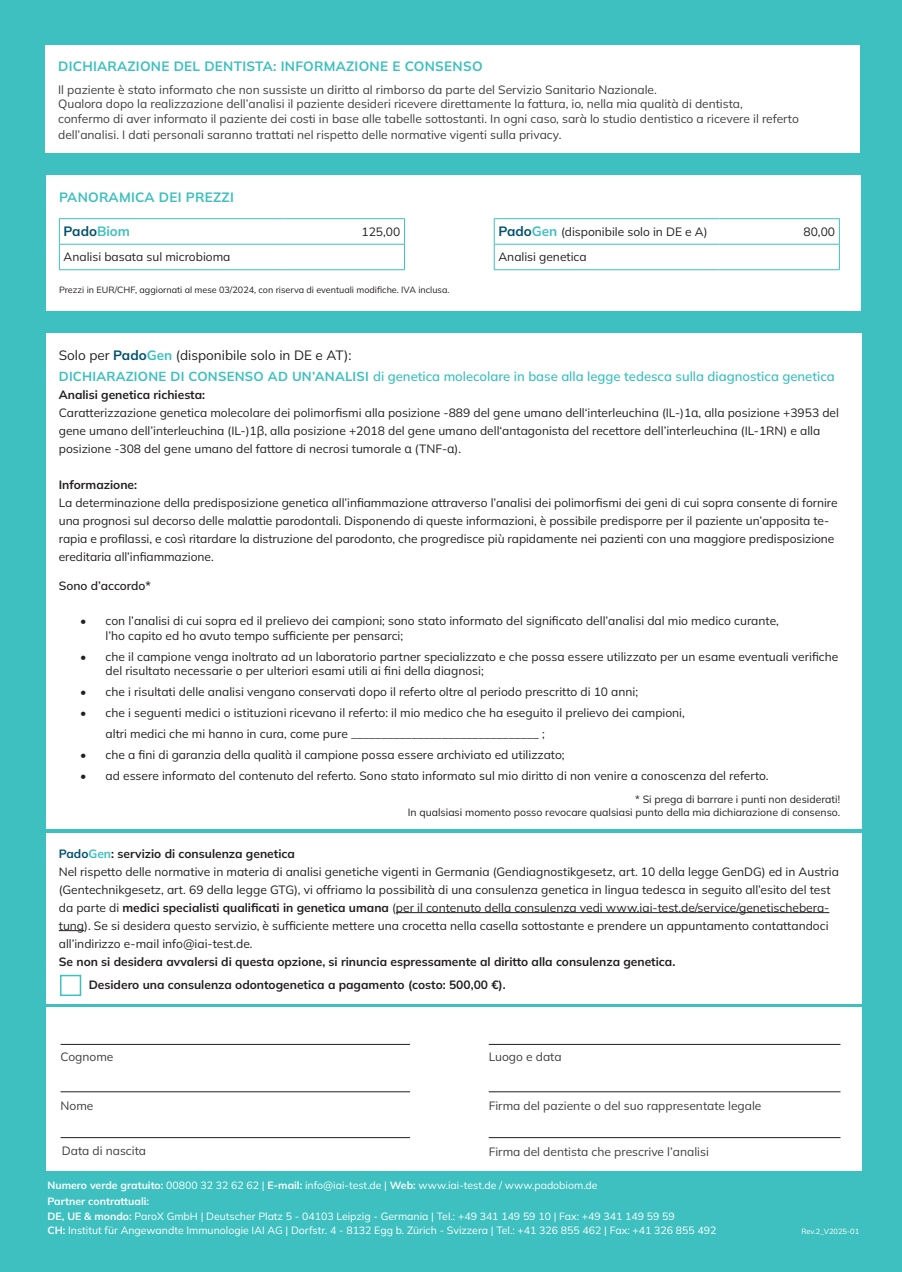
<style>
.page{position:relative;width:902px;height:1272px;background:#fff}
.page>*{position:absolute;margin:0;border:0;box-sizing:border-box;transform-origin:0 0}
.t1{font:700 13.5px "Mulish";letter-spacing:.02em;color:#3dc0bf}
.t2{font:13.5px "Mulish";color:#231f20}
.t3{font:700 13.5px "Mulish";color:#00516d}
.t4{font:600 13.05px "Mulish";color:#3dc0bf}
.t5{font:12px/18px "Mulish";color:#231f20}
.t6{font:12px/14.4px "Mulish";color:#3e3e3f}
.t7{font:700 12px/23.4px "Mulish";color:#231f20}
.t8{font:600 12px "Mulish";color:#231f20}
.t9{font:10.5px/16.5px "Mulish";color:#fff}
.t10{font:10.5px/12.6px "Mulish";color:#231f20;text-align:right}
.t11{font:9px "Mulish";color:#231f20}
.t12{font:7.5px "Mulish";color:#fff}
.s1{color:#3dc0bf}
.s2{font-weight:700;font-size:13.5px;color:#00516d}
.s3{font-weight:700;font-size:13.5px;color:#3dc0bf}
.s4{font-weight:700;color:#00516d}
.s5{font-weight:700;color:#3dc0bf}
.s6{font-weight:700}
.s7{font-family:"Open Sans"}
</style>
<div class="page">
<div style="left:0;top:0;width:901px;height:1271px;background:#3dc0bf"></div>
<div style="left:45px;top:45px;width:815px;height:108px;background:#fff"></div>
<div style="left:46px;top:1006px;width:815px;height:164px;background:#fff"></div>
<hr style="left:488px;top:1044px;width:352px;height:1px;background:#231f20">
<hr style="left:488px;top:1137px;width:352px;height:1px;background:#231f20">
<hr style="left:488px;top:1091px;width:352px;height:1px;background:#231f20">
<hr style="left:61px;top:1044px;width:349px;height:1px;background:#231f20">
<hr style="left:61px;top:1091px;width:349px;height:1px;background:#231f20">
<hr style="left:61px;top:1137px;width:349px;height:1px;background:#231f20">
<div style="left:46px;top:333px;width:815px;height:496px;background:#fff"></div>
<div style="left:46px;top:832px;width:815px;height:171px;background:#fff"></div>
<hr style="left:396px;top:912px;width:433px;height:1px;background:#231f20">
<svg style="left:59px;top:930px;width:25px;height:1px"></svg>
<div style="left:60px;top:974px;width:21px;height:22px;background:#fff;border:2px solid #3dc0bf"></div>
<div style="left:46px;top:176px;width:815px;height:135px;background:#fff"></div>
<hr style="left:59px;top:218px;width:226px;height:1px;background:#3dc0bf">
<hr style="left:285px;top:218px;width:120px;height:1px;background:#3dc0bf">
<svg style="left:59px;top:219px;width:1px;height:50px"></svg>
<svg style="left:404px;top:219px;width:1px;height:50px"></svg>
<hr style="left:59px;top:269px;width:226px;height:1px;background:#3dc0bf">
<hr style="left:285px;top:269px;width:120px;height:1px;background:#3dc0bf">
<hr style="left:59px;top:244px;width:226px;height:1px;background:#3dc0bf">
<hr style="left:285px;top:244px;width:120px;height:1px;background:#3dc0bf">
<hr style="left:494px;top:218px;width:225px;height:1px;background:#3dc0bf">
<hr style="left:719px;top:218px;width:120px;height:1px;background:#3dc0bf">
<svg style="left:494px;top:219px;width:1px;height:50px"></svg>
<svg style="left:838px;top:219px;width:1px;height:50px"></svg>
<hr style="left:494px;top:269px;width:225px;height:1px;background:#3dc0bf">
<hr style="left:719px;top:269px;width:120px;height:1px;background:#3dc0bf">
<hr style="left:494px;top:244px;width:225px;height:1px;background:#3dc0bf">
<hr style="left:719px;top:244px;width:120px;height:1px;background:#3dc0bf">
<p class="t1" style="left:58px;top:57px;width:426px">DICHIARAZIONE DEL DENTISTA: INFORMAZIONE E CONSENSO</p>
<p class="t6" style="left:58px;top:82px;width:742px">Il paziente è stato informato che non sussiste un diritto al rimborso da parte del Servizio Sanitario Nazionale.<br>Qualora dopo la realizzazione dell’analisi il paziente desideri ricevere direttamente la fattura, io, nella mia qualità di dentista,<br>confermo di aver informato il paziente dei costi in base alle tabelle sottostanti. In ogni caso, sarà lo studio dentistico a ricevere il referto</p>
<p class="t6" style="left:58px;top:127px;width:504px">dell’analisi. I dati personali saranno trattati nel rispetto delle normative vigenti sulla privacy.</p>
<p class="t1" style="left:59px;top:188px;width:176px">PANORAMICA DEI PREZZI</p>
<p class="t3" style="left:64px;top:222px;width:68px">Pado<span class="s1">Biom</span></p>
<p class="t5" style="left:361px;top:222px;width:40px">125,00</p>
<p class="t5" style="left:64px;top:247px;width:168px">Analisi basata sul microbioma</p>
<p class="t11" style="left:59px;top:284px;width:392px">Prezzi in EUR/CHF, aggiornati al mese 03/2024, con riserva di eventuali modifiche. IVA inclusa.</p>
<p class="t5" style="left:498px;top:223px;width:210px"><span class="s2">Pado</span><span class="s3">Gen</span> (disponibile solo in DE e A)</p>
<p class="t5" style="left:803px;top:222px;width:33px">80,00</p>
<p class="t5" style="left:498px;top:247px;width:90px">Analisi genetica</p>
<p class="t2" style="left:59px;top:346px;width:294px">Solo per <span class="s4">Pado</span><span class="s5">Gen</span> (disponibile solo in DE e AT):</p>
<p class="t4" style="left:59px;top:367px;width:777px"><span class="s6">DICHIARAZIONE DI CONSENSO AD UN’ANALISI</span> di genetica molecolare in base alla legge tedesca sulla diagnostica genetica</p>
<p class="t5" style="left:59px;top:385px;width:781px"><span class="s6">Analisi genetica richiesta:<br></span>Caratterizzazione genetica molecolare dei polimorfismi alla posizione -889 del gene umano dell‘interleuchina (IL-)1<span class="s7">α</span>, alla posizione +3953 del gene umano dell’interleuchina (IL-)1<span class="s7">β</span>, alla posizione +2018 del gene umano dell‘antagonista del recettore dell’interleuchina (IL-1RN) e alla posizione -308 del gene umano del fattore di necrosi tumorale <span class="s7">α</span> (TNF-<span class="s7">α</span>).</p>
<p class="t7" style="left:59px;top:472px;width:80px">Informazione:</p>
<p class="t5" style="left:59px;top:493px;width:780px">La determinazione della predisposizione genetica all’infiammazione attraverso l’analisi dei polimorfismi dei geni di cui sopra consente di fornire una prognosi sul decorso delle malattie parodontali. Disponendo di queste informazioni, è possibile predisporre per il paziente un’apposita te&shy;rapia e profilassi, e così ritardare la distruzione del parodonto, che progredisce più rapidamente nei pazienti con una maggiore predisposizione ereditaria all’infiammazione.</p>
<p class="t8" style="left:59px;top:577px;width:93px">Sono d’accordo*</p>
<p class="t5" style="left:106px;top:613px;width:674px;line-height:14.4px;text-indent:-26px">• con l’analisi di cui sopra ed il prelievo dei campioni; sono stato informato del significato dell’analisi dal mio medico curante, l’ho capito ed ho avuto tempo sufficiente per pensarci;</p>
<p class="t5" style="left:106px;top:648px;width:734px;line-height:14.4px;text-indent:-26px">• che il campione venga inoltrato ad un laboratorio partner specializzato e che possa essere utilizzato per un esame eventuali verifiche del risultato necessarie o per ulteriori esami utili ai fini della diagnosi;</p>
<p class="t5" style="left:80px;top:682px;width:559px">• che i risultati delle analisi vengano conservati dopo il referto oltre al periodo prescritto di 10 anni;</p>
<p class="t5" style="left:106px;top:702px;width:580px;line-height:21px;text-indent:-26px">• che i seguenti medici o istituzioni ricevano il referto: il mio medico che ha eseguito il prelievo dei campioni, altri medici che mi hanno in cura, come pure _______________________________ ;</p>
<p class="t5" style="left:80px;top:745px;width:486px">• che a fini di garanzia della qualità il campione possa essere archiviato ed utilizzato;</p>
<p class="t5" style="left:80px;top:766px;width:690px">• ad essere informato del contenuto del referto. Sono stato informato sul mio diritto di non venire a conoscenza del referto.</p>
<p class="t10" style="left:408px;top:793px;width:433px">* Si prega di barrare i punti non desiderati!<br>In qualsiasi momento posso revocare qualsiasi punto della mia dichiarazione di consenso.</p>
<p class="t6" style="left:46px;top:518px;width:310px">praxis. Persönliche Daten werden vertraulich behandelt.</p>
<p class="t5" style="left:59px;top:844px;width:781px"><span class="s4">Pado</span><span class="s5">Gen</span><span class="s6">: servizio di consulenza genetica<br></span>Nel rispetto delle normative in materia di analisi genetiche vigenti in Germania (Gendiagnostikgesetz, art. 10 della legge GenDG) ed in Austria (Gentechnikgesetz, art. 69 della legge GTG), vi offriamo la possibilità di una consulenza genetica in lingua tedesca in seguito all’esito del test da parte di <span class="s6">medici specialisti qualificati in genetica umana</span> (per il contenuto della consulenza vedi www.iai-test.de/service/genetischebera&shy;tung). Se si desidera questo servizio, è sufficiente mettere una crocetta nella casella sottostante e prendere un appuntamento contattandoci all’indirizzo e-mail info@iai-test.de.</p>
<p class="t7" style="left:89px;top:949px;width:588px;text-indent:-30px">Se non si desidera avvalersi di questa opzione, si rinuncia espressamente al diritto alla consulenza genetica.<br>Desidero una consulenza odontogenetica a pagamento (costo: 500,00 €).</p>
<p class="t6" style="left:61px;top:1048px;width:54px">Cognome</p>
<p class="t6" style="left:61px;top:1097px;width:34px">Nome</p>
<p class="t6" style="left:62px;top:1142px;width:86px">Data di nascita</p>
<p class="t6" style="left:488px;top:1048px;width:74px">Luogo e data</p>
<p class="t6" style="left:488px;top:1097px;width:274px">Firma del paziente o del suo rappresentate legale</p>
<p class="t6" style="left:488px;top:1143px;width:222px">Firma del dentista che prescrive l’analisi</p>
<p class="t9" style="left:47px;top:1176px;width:551px"><span class="s6">Numero verde gratuito:</span> 00800 32 32 62 62 | <span class="s6">E-mail:</span> info@iai-test.de | <span class="s6">Web:</span> www.iai-test.de / www.padobiom.de<br><span class="s6">Partner contrattuali:</span></p>
<p class="t9" style="left:47px;top:1209px;width:670px;line-height:13.5px"><span class="s6">DE, UE &amp; mondo:</span> ParoX GmbH | Deutscher Platz 5 - 04103 Leipzig - Germania | Tel.: +49 341 149 59 10 | Fax: +49 341 149 59 59<br><span class="s6">CH:</span> Institut für Angewandte Immunologie IAI AG | Dorfstr. 4 - 8132 Egg b. Zürich - Svizzera | Tel.: +41 326 855 462 | Fax: +41 326 855 492</p>
<p class="t12" style="left:801px;top:1225px;width:59px">Rev.2_V2025-01</p>
</div>
